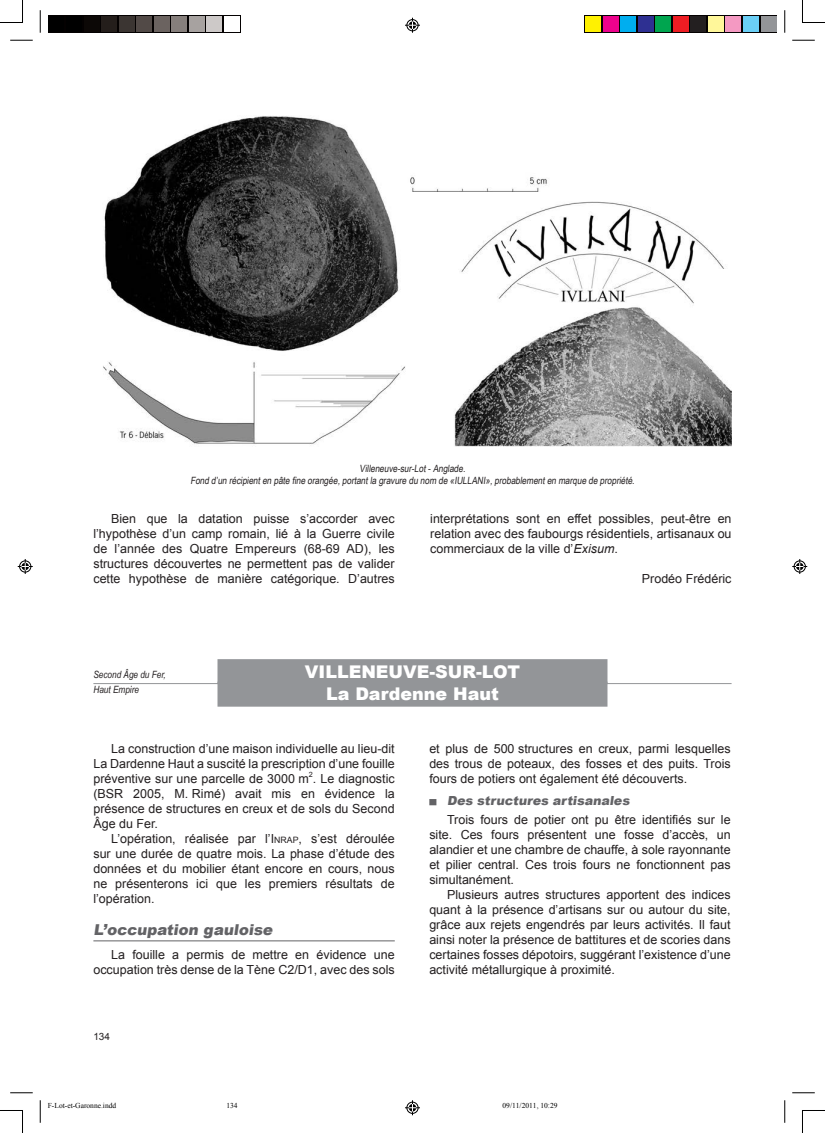
<style>
.page{position:relative;width:825px;height:1133px;background:#fff}
.page>*{position:absolute;margin:0;border:0;box-sizing:border-box;transform-origin:0 0}
.B_commune{font:900 17.5px "Arial";color:#fff}
.B_site{font:900 17.5px "Arial";color:#fff}
.B_ST1{font:900 15px "Arial";color:#636366}
.B_txt{font:12.5px/15px "Arial";color:#231f20;text-align:justify}
.B_ST2{font:900 12.5px "Arial";color:#636366}
.B_auteur{font:12.5px "Arial";color:#231f20}
.B_légende{font:10px "Arial Narrow";color:#231f20}
.B_chrono_g{font:italic 10px "Arial Narrow";color:#231f20}
.t1{font:10px "Arial";color:#231f20}
.t2{font:7.5px "Times New Roman";color:#000}
.B_txt-2{font:7.25px "Arial";color:#231f20}
.s1{font-style:italic}
.s2{font-size:8.75px}
</style>
<div class="page">
<div style="left:217px;top:659px;width:390px;height:25px;background:#939598"></div>
<hr style="left:93px;top:683px;width:638px;height:1px;background:#939598">
<div style="left:217px;top:682px;width:390px;height:25px;background:#939598"></div>
<hr style="left:93px;top:940px;width:302px;height:1px;background:#636366">
<div style="left:429px;top:799px;width:7px;height:6px;background:#636366"></div>
<img style="left:103px;top:116px;width:628px;height:331px">
<svg style="left:48px;top:15px;width:192px;height:18px"></svg>
<div style="left:49px;top:16px;width:15px;height:15px;background:#000"></div>
<div style="left:66px;top:16px;width:15px;height:15px;background:#000"></div>
<div style="left:84px;top:16px;width:15px;height:15px;background:#0c0806"></div>
<div style="left:101px;top:16px;width:15px;height:15px;background:#241e1b"></div>
<div style="left:119px;top:16px;width:15px;height:15px;background:#3b3532"></div>
<div style="left:136px;top:16px;width:15px;height:15px;background:#524a47"></div>
<div style="left:154px;top:16px;width:15px;height:15px;background:#6b6360"></div>
<div style="left:171px;top:16px;width:15px;height:15px;background:#867f7c"></div>
<div style="left:189px;top:16px;width:15px;height:15px;background:#a7a2a0"></div>
<div style="left:206px;top:16px;width:15px;height:15px;background:#cdc9c8"></div>
<div style="left:224px;top:16px;width:15px;height:15px;background:#fff"></div>
<svg style="left:584px;top:15px;width:193px;height:18px"></svg>
<div style="left:586px;top:16px;width:15px;height:15px;background:#fff101"></div>
<div style="left:603px;top:16px;width:15px;height:15px;background:#ed028c"></div>
<div style="left:621px;top:16px;width:15px;height:15px;background:#00aeef"></div>
<div style="left:638px;top:16px;width:15px;height:15px;background:#2e3092"></div>
<div style="left:656px;top:16px;width:15px;height:15px;background:#00a54f"></div>
<div style="left:673px;top:16px;width:15px;height:15px;background:#ee1d23"></div>
<div style="left:691px;top:16px;width:15px;height:15px;background:#231f20"></div>
<div style="left:708px;top:16px;width:15px;height:15px;background:#fff79a"></div>
<div style="left:726px;top:16px;width:15px;height:15px;background:#f499c2"></div>
<div style="left:743px;top:16px;width:15px;height:15px;background:#6bcff6"></div>
<div style="left:761px;top:16px;width:15px;height:15px;background:#939598"></div>
<svg style="left:40px;top:10px;width:1px;height:23px"></svg>
<svg style="left:10px;top:40px;width:23px;height:1px"></svg>
<svg style="left:784px;top:10px;width:1px;height:23px"></svg>
<svg style="left:792px;top:40px;width:22px;height:1px"></svg>
<svg style="left:40px;top:1100px;width:1px;height:23px"></svg>
<svg style="left:10px;top:1092px;width:23px;height:1px"></svg>
<svg style="left:784px;top:1100px;width:1px;height:23px"></svg>
<svg style="left:792px;top:1092px;width:22px;height:1px"></svg>
<svg style="left:0;top:0;width:23px;height:23px"></svg>
<svg style="left:802px;top:0;width:23px;height:23px"></svg>
<svg style="left:0;top:1110px;width:23px;height:23px"></svg>
<svg style="left:802px;top:1110px;width:23px;height:23px"></svg>
<svg style="left:405px;top:18px;width:15px;height:15px"></svg>
<svg style="left:405px;top:1100px;width:15px;height:15px"></svg>
<svg style="left:18px;top:559px;width:15px;height:15px"></svg>
<svg style="left:792px;top:559px;width:15px;height:15px"></svg>
<p class="B_légende" style="left:359px;top:461px;width:109px">Villeneuve-sur-Lot-Anglade.</p>
<p class="B_légende" style="left:190px;top:473px;width:447px">Fond d’un récipienten pâte fine orangée,portantla gravure du nom de «IULLANI»,probablementen marque de propriété.</p>
<p class="B_txt" style="left:93px;top:511px;width:303px;text-indent:18px">Bien que la datation puisse s’accorder avec l’hypothèse d’un camp romain, lié à la Guerre civile de l’année des Quatre Empereurs (68-69 AD), les structures découvertes ne permettent pas de valider cette hypothèse de manière catégorique. D’autres</p>
<p class="B_txt" style="left:430px;top:512px;width:303px">interprétations sont en effet possibles, peut-être en relation avec des faubourgs résidentiels, artisanaux ou commerciaux de la ville d’<span class="s1">Exisum</span>.</p>
<p class="B_auteur" style="left:642px;top:571px;width:91px">Prodéo Frédéric</p>
<p class="B_chrono_g" style="left:93px;top:668px;width:74px">Second Âge du Fer,</p>
<p class="B_chrono_g" style="left:93px;top:683px;width:47px">Haut Empire</p>
<p class="B_commune" style="left:305px;top:659px;width:217px">VILLENEUVE-SUR-LOT</p>
<p class="B_site" style="left:326px;top:681px;width:174px">La Dardenne Haut</p>
<p class="B_txt" style="left:93px;top:741px;width:303px;text-indent:18px">La construction d’une maison individuelle au lieu-dit La Dardenne Haut a suscité la prescription d’une fouille préventive sur une parcelle de 3000 m . Le diagnostic</p>
<p class="B_txt-2" style="left:309px;top:769px;width:6px">2</p>
<p class="B_txt" style="left:93px;top:786px;width:303px">(BSR 2005, M. Rimé) avait mis en évidence la présence de structures en creux et de sols du Second Âge du Fer.</p>
<p class="B_txt" style="left:93px;top:831px;width:303px;text-indent:18px">L’opération, réalisée par l’I<span class="s2">NRAP</span>, s’est déroulée sur une durée de quatre mois. La phase d’étude des données et du mobilier étant encore en cours, nous ne présenterons ici que les premiers résultats de l’opération.</p>
<p class="B_ST1" style="left:93px;top:919px;width:183px">L’occupation gauloise</p>
<p class="B_txt" style="left:93px;top:947px;width:303px;text-align:right">La fouille a permis de mettre en évidence une occupation très dense de la Tène C2/D1, avec des sols</p>
<p class="t1" style="left:93px;top:1030px;width:18px">134</p>
<p class="B_txt" style="left:429px;top:741px;width:303px">et plus de 500 structures en creux, parmi lesquelles des trous de poteaux, des fosses et des puits. Trois fours de potiers ont également été découverts.</p>
<p class="B_ST2" style="left:447px;top:792px;width:186px">Des structures artisanales</p>
<p class="B_txt" style="left:429px;top:812px;width:303px;text-indent:18px">Trois fours de potier ont pu être identifiés sur le site. Ces fours présentent une fosse d’accès, un alandier et une chambre de chauffe, à sole rayonnante et pilier central. Ces trois fours ne fonctionnent pas simultanément.</p>
<p class="B_txt" style="left:429px;top:887px;width:303px;text-indent:18px">Plusieurs autres structures apportent des indices quant à la présence d’artisans sur ou autour du site, grâce aux rejets engendrés par leurs activités. Il faut ainsi noter la présence de battitures et de scories dans certaines fosses dépotoirs, suggérant l’existence d’une activité métallurgique à proximité.</p>
<p class="t2" style="left:48px;top:1100px;width:70px">F-Lot-et-Garonne.indd</p>
<p class="t2" style="left:226px;top:1100px;width:13px">134</p>
<p class="t2" style="left:502px;top:1100px;width:57px">09/11/2011, 10:29</p>
</div>
